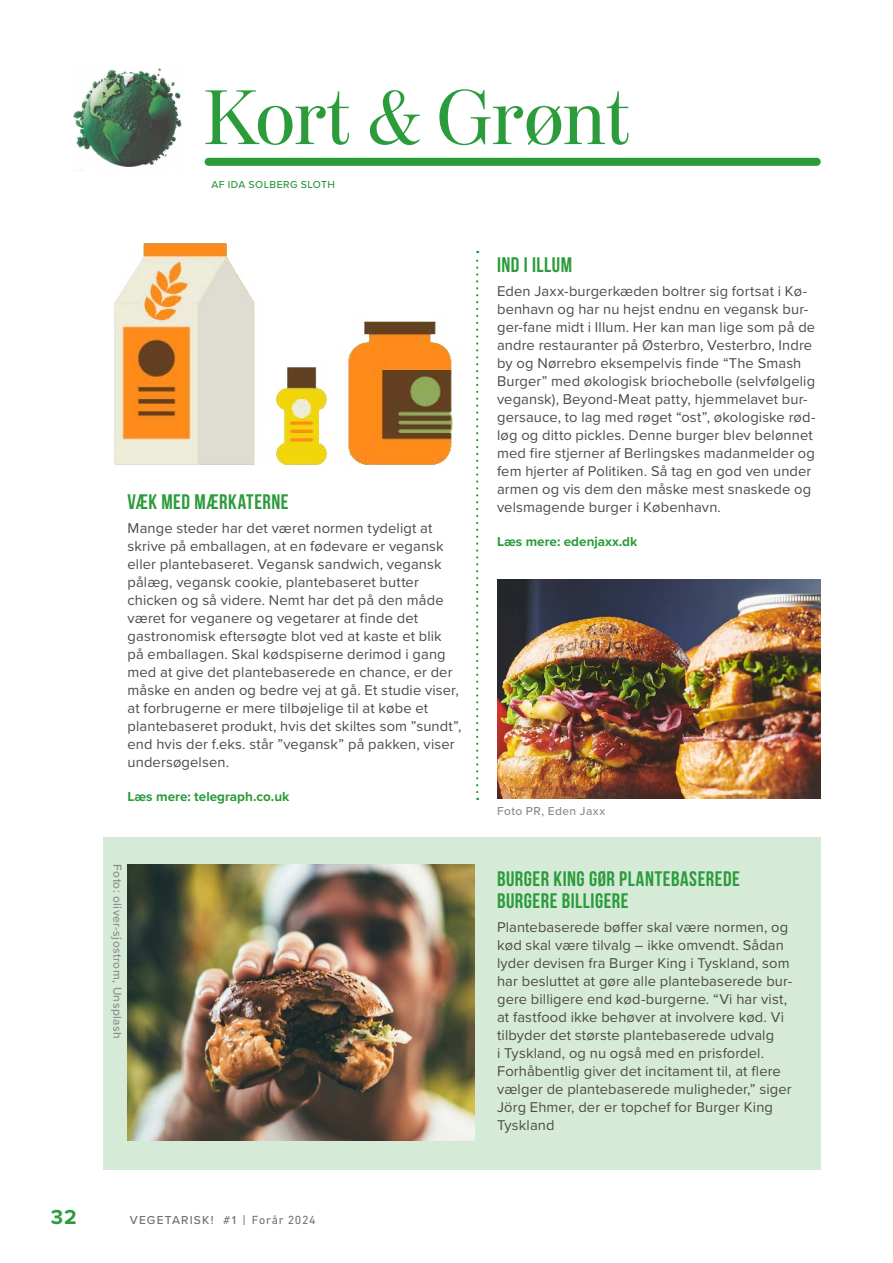
<style>
.page{position:relative;width:893px;height:1263px;background:#fff}
.page>*{position:absolute;margin:0;border:0;box-sizing:border-box;transform-origin:0 0}
.t1{font:76.5px "Moderno FB";color:#2b9b3b}
.t2{font:700 21px/22.5px "Bebas Neue";letter-spacing:.02em;color:#2b9b3b}
.t3{font:700 21px "Proxima Nova";color:#2b9b3b}
.t4{font:14.7px/18px "Proxima Nova";letter-spacing:.01em;color:#4f4a48}
.t5{font:700 13.5px "Proxima Nova";color:#2b9b3b}
.t6{font:500 12px "Proxima Nova";letter-spacing:.035em;color:#8d8b8c}
.t7{font:500 12px "Proxima Nova";letter-spacing:.095em;color:#707072}
.t8{font:500 10.5px "Proxima Nova";letter-spacing:.04em;color:#2b9b3b}
.s1{font-family:"DIN Next LT Pro";font-weight:400}
</style>
<div class="page">
<div style="left:103px;top:838px;width:718px;height:332px;background:#d5ebd8"></div>
<div style="left:205px;top:158px;width:616px;height:8px;background:#2b9b3b;border-radius:4px"></div>
<img style="left:128px;top:864px;width:346px;height:276px">
<img style="left:497px;top:579px;width:324px;height:220px">
<img style="left:73px;top:69px;width:109px;height:98px">
<img style="left:114px;top:243px;width:339px;height:222px">
<svg style="left:476px;top:251px;width:2px;height:541px"></svg>
<h1 class="t1" style="left:205px;top:75px;width:427px">Kort &amp; Grønt</h1>
<p class="t8" style="left:211px;top:176px;width:125px">AF IDA SOLBERG SLOTH</p>
<h2 class="t2" style="left:128px;top:491px;width:163px">VÆK MED MÆRKATERNE</h2>
<p class="t4" style="left:128px;top:519px;width:335px">Mange steder har det været normen tydeligt at skrive på emballagen, at en fødevare er vegansk eller plantebaseret. Vegansk sandwich, vegansk pålæg, vegansk cookie, plantebaseret butter chicken og så videre. Nemt har det på den måde været for veganere og vegetarer at finde det gastronomisk eftersøgte blot ved at kaste et blik på emballagen. Skal kødspiserne derimod i gang med at give det plantebaserede en chance, er der måske en anden og bedre vej at gå. Et studie viser, at forbrugerne er mere tilbøjelige til at købe et plantebaseret produkt, hvis det skiltes som ”sundt”, end hvis der f.eks. står ”vegansk” på pakken, viser undersøgelsen.</p>
<p class="t5" style="left:128px;top:786px;width:163px">Læs mere: telegraph.co.uk</p>
<p class="t6" style="left:127px;top:864px;width:176px;rotate:90deg">Foto: oliver-sjostrom, Unsplash</p>
<h2 class="t3" style="left:51px;top:1201px;width:27px">32</h2>
<p class="t7" style="left:130px;top:1211px;width:187px">VEGETARISK! #1 <span class="s1">| Forår 2024</span></p>
<h2 class="t2" style="left:497px;top:254px;width:76px">IND I ILLUM</h2>
<p class="t4" style="left:497px;top:282px;width:320px">Eden Jaxx-burgerkæden boltrer sig fortsat i Kø&shy;benhavn og har nu hejst endnu en vegansk bur&shy;ger-fane midt i Illum. Her kan man lige som på de andre restauranter på Østerbro, Vesterbro, Indre by og Nørrebro eksempelvis finde “The Smash Burger” med økologisk briochebolle (selvfølgelig vegansk), Beyond-Meat patty, hjemmelavet bur&shy;gersauce, to lag med røget “ost”, økologiske rød&shy;løg og ditto pickles. Denne burger blev belønnet med fire stjerner af Berlingskes madanmelder og fem hjerter af Politiken. Så tag en god ven under armen og vis dem den måske mest snaskede og velsmagende burger i København.</p>
<p class="t5" style="left:497px;top:531px;width:142px">Læs mere: edenjaxx.dk</p>
<p class="t6" style="left:497px;top:802px;width:110px">Foto PR, Eden Jaxx</p>
<h2 class="t2" style="left:497px;top:867px;width:244px">BURGER KING GØR PLANTEBASEREDE<br>BURGERE BILLIGERE</h2>
<p class="t4" style="left:497px;top:918px;width:296px">Plantebaserede bøffer skal være normen, og kød skal være tilvalg – ikke omvendt. Sådan lyder devisen fra Burger King i Tyskland, som har besluttet at gøre alle plantebaserede bur&shy;gere billigere end kød-burgerne. “Vi har vist, at fastfood ikke behøver at involvere kød. Vi tilbyder det største plantebaserede udvalg<br>i Tyskland, og nu også med en prisfordel.<br>Forhåbentlig giver det incitament til, at flere vælger de plantebaserede muligheder,” siger Jörg Ehmer, der er topchef for Burger King Tyskland</p>
</div>
